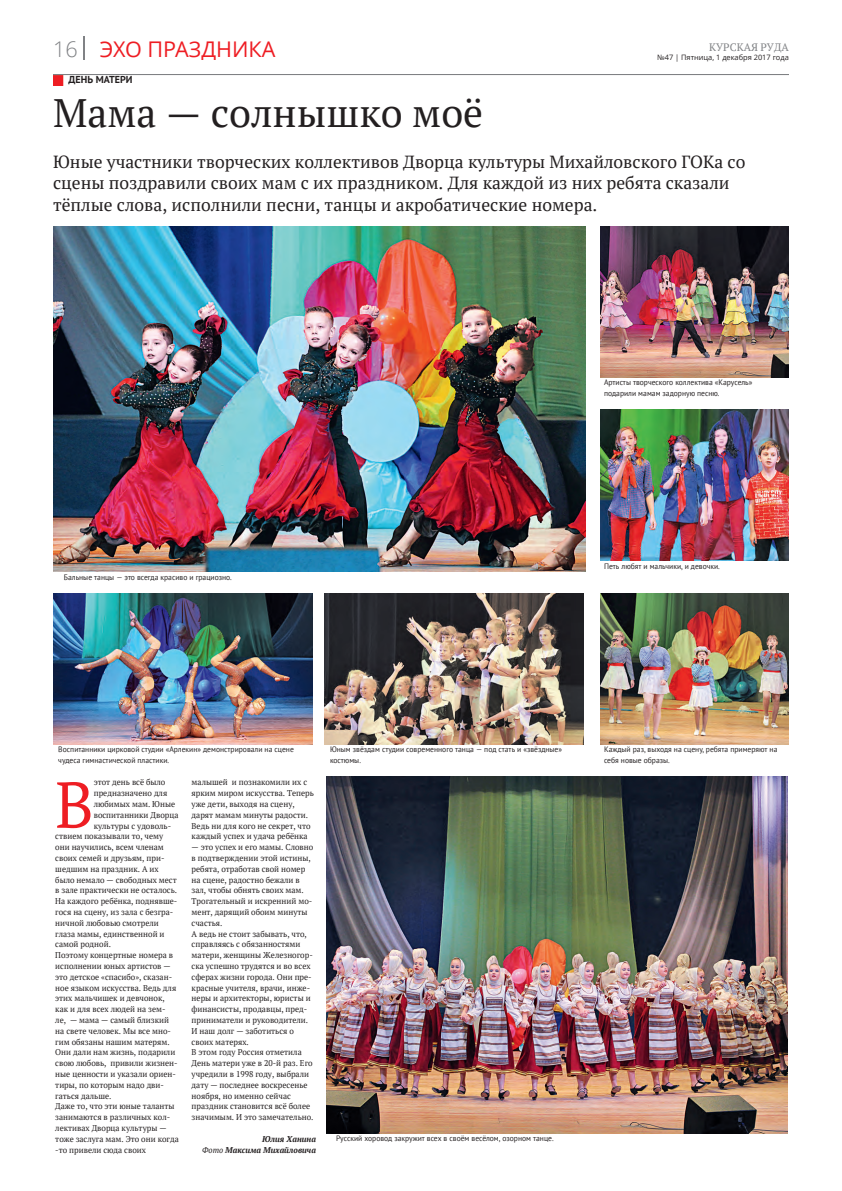
<style>
.page{position:relative;width:842px;height:1191px;background:#fff}
.page>*{position:absolute;margin:0;border:0;box-sizing:border-box;transform-origin:0 0}
.t1{font:64.8px "PT Serif";color:#ee1d23;scale:.96 1}
.t2{font:39.6px "PT Serif";color:#231f20}
.t3{font:21.6px "Open Sans";color:#ee1d23}
.t4{font:17.5px/21.6px "PT Serif";color:#231f20}
.t5{font:10.8px "PT Serif";color:#808285}
.t6{font:700 10.1px "PT Sans";color:#231f20}
.t7{font:8.4px/10.8px "PT Serif";color:#231f20;scale:.96 1}
.t8{font:italic 700 8.4px/10.8px "PT Serif";color:#231f20;text-align:right;scale:.96 1}
.t9{font:7.9px/10.8px "PT Sans";color:#231f20;scale:.96 1}
.t10{font:7.4px "Open Sans";color:#231f20}
.s1{color:#808285}
.s2{font-weight:400}
</style>
<div class="page">
<svg style="left:83px;top:36px;width:1px;height:23px"></svg>
<img style="left:53px;top:75px;width:11px;height:11px">
<img style="left:53px;top:226px;width:533px;height:346px">
<img style="left:53px;top:593px;width:259px;height:151px">
<img style="left:325px;top:593px;width:259px;height:151px">
<img style="left:600px;top:226px;width:188px;height:151px">
<img style="left:600px;top:410px;width:188px;height:151px">
<img style="left:600px;top:593px;width:188px;height:151px">
<img style="left:327px;top:777px;width:460px;height:356px">
<h3 class="t3" style="left:53px;top:34px;width:224px"><span class="s1">16</span> ЭХО ПРАЗДНИКА</h3>
<p class="t5" style="left:709px;top:40px;width:81px">КУРСКАЯ РУДА</p>
<p class="t10" style="left:657px;top:52px;width:133px">№47 | Пятница, 1 декабря 2017 года</p>
<p class="t6" style="left:69px;top:74px;width:65px">ДЕНЬ МАТЕРИ</p>
<h2 class="t2" style="left:53px;top:87px;width:432px">Мама — солнышко моё</h2>
<h3 class="t4" style="left:53px;top:150px;width:694px">Юные участники творческих коллективов Дворца культуры Михайловского ГОКа со сцены поздравили своих мам с их праздником. Для каждой из них ребята сказали тёплые слова, исполнили песни, танцы и акробатические номера.</h3>
<p class="t9" style="left:604px;top:377px;width:156px">Артисты творческого коллектива «Карусель» подарили мамам задорную песню.</p>
<p class="t9" style="left:64px;top:572px;width:176px">Бальные танцы — это всегда красиво и грациозно.</p>
<p class="t9" style="left:604px;top:561px;width:122px">Петь любят и мальчики, и девочки.</p>
<p class="t9" style="left:58px;top:744px;width:247px">Воспитанники цирковой студии «Арлекин» демонстрировали на сцене чудеса гимнастической пластики.</p>
<p class="t9" style="left:330px;top:744px;width:243px">Юным звёздам студии современного танца — под стать и «звёздные» костюмы.</p>
<h1 class="t1" style="left:55px;top:762px;width:42px">В</h1>
<p class="t7" style="left:94px;top:777px;width:76px">этот день всё было</p>
<p class="t7" style="left:94px;top:788px;width:78px">предназначено для</p>
<p class="t7" style="left:94px;top:798px;width:86px">любимых мам. Юные</p>
<p class="t7" style="left:94px;top:809px;width:90px">воспитанники Дворца</p>
<p class="t7" style="left:94px;top:820px;width:82px">культуры с удоволь-</p>
<p class="t7" style="left:55px;top:831px;width:114px">ствием показывали то, чему</p>
<p class="t7" style="left:55px;top:842px;width:115px">они научились, всем членам</p>
<p class="t7" style="left:55px;top:852px;width:115px">своих семей и друзьям, при-</p>
<p class="t7" style="left:55px;top:863px;width:109px">шедшим на праздник. А их</p>
<p class="t7" style="left:55px;top:874px;width:128px">было немало — свободных мест</p>
<p class="t7" style="left:55px;top:885px;width:128px">в зале практически не осталось.</p>
<p class="t7" style="left:55px;top:896px;width:129px">На каждого ребёнка, поднявше-</p>
<p class="t7" style="left:55px;top:906px;width:124px">гося на сцену, из зала с безгра-</p>
<p class="t7" style="left:55px;top:917px;width:109px">ничной любовью смотрели</p>
<p class="t7" style="left:55px;top:928px;width:115px">глаза мамы, единственной и</p>
<p class="t7" style="left:55px;top:939px;width:59px">самой родной.</p>
<p class="t7" style="left:55px;top:950px;width:124px">Поэтому концертные номера в</p>
<p class="t7" style="left:55px;top:960px;width:122px">исполнении юных артистов —</p>
<p class="t7" style="left:55px;top:971px;width:123px">это детское «спасибо», сказан-</p>
<p class="t7" style="left:55px;top:982px;width:128px">ное языком искусства. Ведь для</p>
<p class="t7" style="left:55px;top:993px;width:115px">этих мальчишек и девчонок,</p>
<p class="t7" style="left:55px;top:1004px;width:116px">как и для всех людей на зем-</p>
<p class="t7" style="left:55px;top:1014px;width:120px">ле, — мама — самый близкий</p>
<p class="t7" style="left:55px;top:1025px;width:122px">на свете человек. Мы все мно-</p>
<p class="t7" style="left:55px;top:1036px;width:121px">гим обязаны нашим матерям.</p>
<p class="t7" style="left:55px;top:1047px;width:127px">Они дали нам жизнь, подарили</p>
<p class="t7" style="left:55px;top:1058px;width:129px">свою любовь, привили жизнен-</p>
<p class="t7" style="left:55px;top:1068px;width:127px">ные ценности и указали ориен-</p>
<p class="t7" style="left:55px;top:1079px;width:115px">тиры, по которым надо дви-</p>
<p class="t7" style="left:55px;top:1090px;width:60px">гаться дальше.</p>
<p class="t7" style="left:55px;top:1101px;width:126px">Даже то, что эти юные таланты</p>
<p class="t7" style="left:55px;top:1112px;width:121px">занимаются в различных кол-</p>
<p class="t7" style="left:55px;top:1122px;width:117px">лективах Дворца культуры —</p>
<p class="t7" style="left:55px;top:1133px;width:130px">тоже заслуга мам. Это они когда</p>
<p class="t7" style="left:55px;top:1144px;width:96px">-то привели сюда своих</p>
<p class="t7" style="left:192px;top:777px;width:129px">малышей и познакомили их с ярким миром искусства. Теперь уже дети, выходя на сцену, дарят мамам минуты радости.<br>Ведь ни для кого не секрет, что каждый успех и удача ребёнка</p>
<p class="t7" style="left:192px;top:842px;width:128px">— это успех и его мамы. Словно в подтверждении этой истины, ребята, отработав свой номер на сцене, радостно бежали в зал, чтобы обнять своих мам.<br>Трогательный и искренний мо&shy;мент, дарящий обоим минуты счастья.<br>А ведь не стоит забывать, что, справляясь с обязанностями матери, женщины Железногор&shy;ска успешно трудятся и во всех сферах жизни города. Они пре&shy;красные учителя, врачи, инже&shy;неры и архитекторы, юристы и финансисты, продавцы, пред&shy;приниматели и руководители.<br>И наш долг — заботиться о своих матерях.<br>В этом году Россия отметила<br>День матери уже в 20-й раз. Его учредили в 1998 году, выбрали дату — последнее воскресенье ноября, но именно сейчас праздник становится всё более значимым. И это замечательно.</p>
<p class="t8" style="left:202px;top:1133px;width:120px">Юлия Ханина<br><span class="s2">Фото</span> Максима Михайловича</p>
<p class="t9" style="left:336px;top:1133px;width:228px">Русский хоровод закружит всех в своём весёлом, озорном танце.</p>
<p class="t9" style="left:604px;top:744px;width:182px">Каждый раз, выходя на сцену, ребята примеряют на себя новые образы.</p>
</div>
